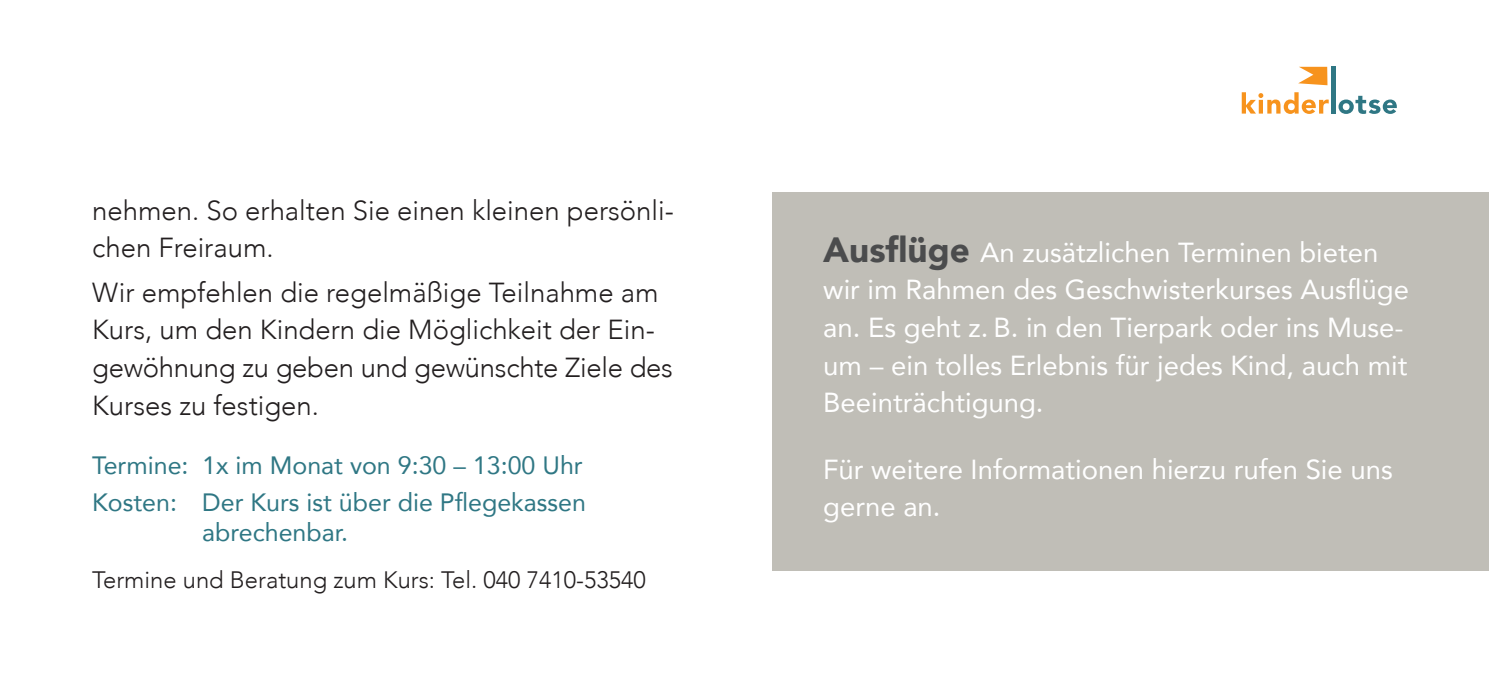
<style>
.page{position:relative;width:1489px;height:695px;background:#fff}
.page>*{position:absolute;margin:0;border:0;box-sizing:border-box;transform-origin:0 0}
.t1{font:27.5px/37.5px "Avenir";color:#fff}
.t2{font:300 27.5px/37.5px "Avenir";color:#231f20}
.t3{font:25px/37px "Avenir";color:#2f7784}
.t4{font:300 23.75px "Avenir";color:#231f20}
.s1{font-weight:900;font-size:35px;color:#4b4c4d}
</style>
<div class="page">
<svg style="left:1241px;top:92px;width:87px;height:22px"></svg>
<hr style="left:1331px;top:66px;width:4px;height:48px;background:#2f7784">
<svg style="left:1338px;top:96px;width:58px;height:18px"></svg>
<svg style="left:1298px;top:67px;width:29px;height:18px"></svg>
<div style="left:772px;top:192px;width:716px;height:378px;background:#c0beb7"></div>
<p class="t2" style="left:92px;top:191px;width:583px">nehmen. So erhalten Sie einen kleinen persönli&shy;chen Freiraum.</p>
<p class="t2" style="left:92px;top:274px;width:582px">Wir empfehlen die regelmäßige Teilnahme am Kurs, um den Kindern die Möglichkeit der Ein&shy;gewöhnung zu geben und gewünschte Ziele des Kurses zu festigen.</p>
<p class="t3" style="left:92px;top:445px;width:495px">Termine: 1x im Monat von 9:30 – 13:00 Uhr<br>Kosten: Der Kurs ist über die Pflegekassen</p>
<p class="t3" style="left:202px;top:513px;width:147px">abrechenbar.</p>
<p class="t4" style="left:92px;top:565px;width:555px">Termine und Beratung zum Kurs: Tel. 040 7410-53540</p>
<p class="t1" style="left:823px;top:233px;width:587px"><span class="s1">Ausflüge</span> An zusätzlichen Terminen bieten wir im Rahmen des Geschwisterkurses Ausflüge an. Es geht z. B. in den Tierpark oder ins Muse&shy;um – ein tolles Erlebnis für jedes Kind, auch mit Beeinträchtigung.</p>
<p class="t1" style="left:823px;top:449px;width:571px">Für weitere Informationen hierzu rufen Sie uns gerne an.</p>
</div>
